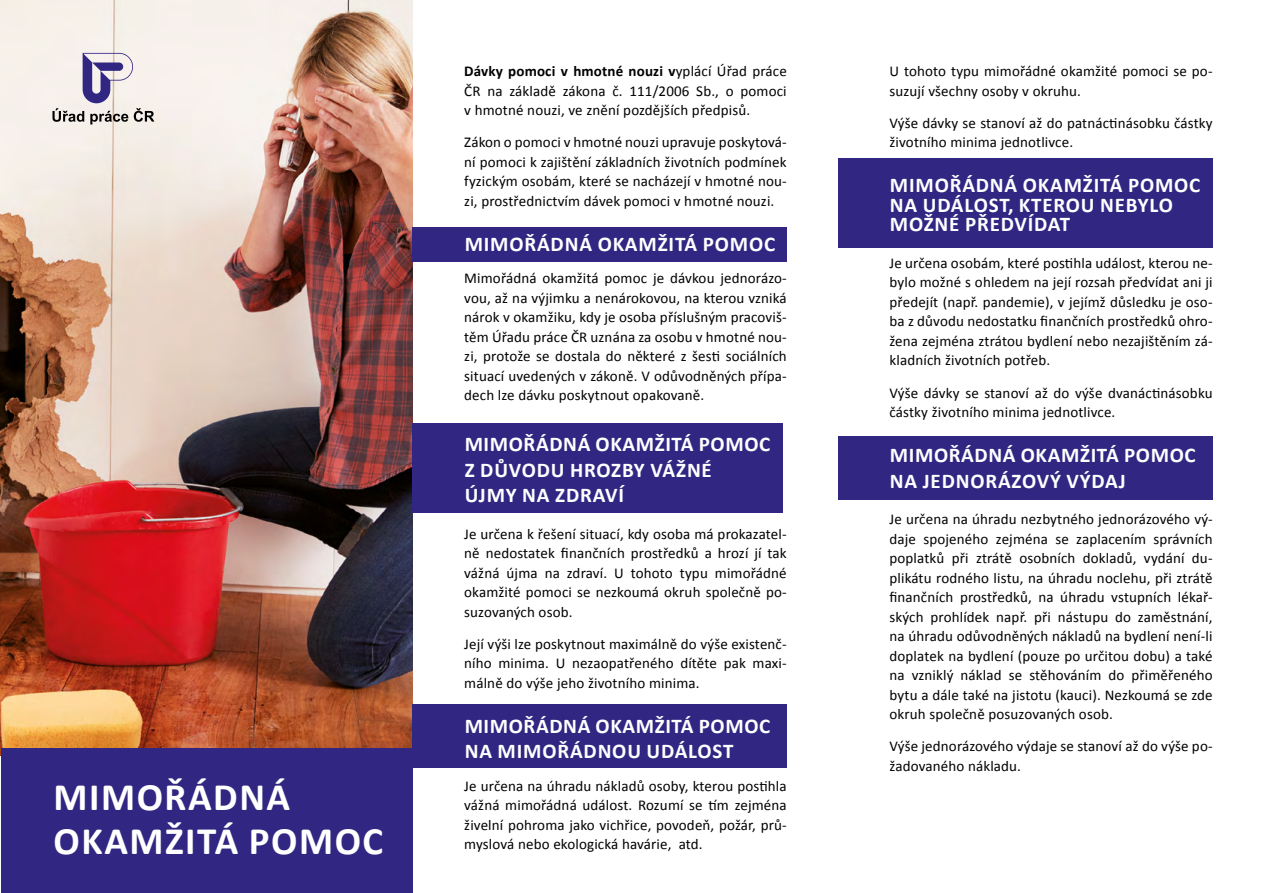
<style>
.page{position:relative;width:1263px;height:893px;background:#fff}
.page>*{position:absolute;margin:0;border:0;box-sizing:border-box;transform-origin:0 0}
.t1{font:700 39px/43.5px "Calibri";letter-spacing:.04em;color:#fff}
.t2{font:700 21px/25.5px "Calibri";letter-spacing:.04em;color:#fff}
.t3{font:15px/19.5px "Calibri";letter-spacing:.01em;color:#000;text-align:justify}
.s1{font-weight:700}
</style>
<div class="page">
<img style="left:1px;top:0;width:411px;height:748px">
<div style="left:1px;top:748px;width:411px;height:145px;background:#312783"></div>
<div style="left:838px;top:159px;width:375px;height:89px;background:#312783"></div>
<div style="left:412px;top:227px;width:375px;height:34px;background:#312783"></div>
<div style="left:412px;top:423px;width:371px;height:90px;background:#312783"></div>
<div style="left:412px;top:704px;width:375px;height:64px;background:#312783"></div>
<div style="left:838px;top:436px;width:375px;height:64px;background:#312783"></div>
<svg style="left:52px;top:53px;width:102px;height:72px;background:#ccc5cd"></svg>
<h1 class="t1" style="left:54px;top:775px;width:331px">MIMOŘÁDNÁ<br>OKAMŽITÁ POMOC</h1>
<p class="t3" style="left:464px;top:61px;width:324px"><span class="s1">Dávky pomoci v hmotné nouzi v</span>yplácí Úřad práce ČR na základě zákona č. 111/2006 Sb., o pomoci v hmotné nouzi, ve znění pozdějších předpisů.</p>
<p class="t3" style="left:464px;top:133px;width:324px">Zákon o pomoci v hmotné nouzi upravuje poskytová&shy;ní pomoci k zajištění základních životních podmínek fyzickým osobám, které se nacházejí v hmotné nou&shy;zi, prostřednictvím dávek pomoci v hmotné nouzi.</p>
<h2 class="t2" style="left:465px;top:231px;width:312px">MIMOŘÁDNÁ OKAMŽITÁ POMOC</h2>
<p class="t3" style="left:464px;top:268px;width:324px">Mimořádná okamžitá pomoc je dávkou jednorázo&shy;vou, až na výjimku a nenárokovou, na kterou vzniká nárok v okamžiku, kdy je osoba příslušným pracoviš&shy;těm Úřadu práce ČR uznána za osobu v hmotné nou&shy;zi, protože se dostala do některé z šesti sociálních situací uvedených v zákoně. V odůvodněných přípa&shy;dech lze dávku poskytnout opakovaně.</p>
<h2 class="t2" style="left:465px;top:431px;width:307px">MIMOŘÁDNÁ OKAMŽITÁ POMOC<br>Z DŮVODU HROZBY VÁŽNÉ<br>ÚJMY NA ZDRAVÍ</h2>
<p class="t3" style="left:464px;top:524px;width:324px">Je určena k řešení situací, kdy osoba má prokazatel&shy;ně nedostatek finančních prostředků a hrozí jí tak vážná újma na zdraví. U tohoto typu mimořádné okamžité pomoci se nezkoumá okruh společně po&shy;suzovaných osob.</p>
<p class="t3" style="left:464px;top:634px;width:324px">Její výši lze poskytnout maximálně do výše existenč&shy;ního minima. U nezaopatřeného dítěte pak maxi&shy;málně do výše jeho životního minima.</p>
<h2 class="t2" style="left:465px;top:713px;width:307px">MIMOŘÁDNÁ OKAMŽITÁ POMOC<br>NA MIMOŘÁDNOU UDÁLOST</h2>
<p class="t3" style="left:464px;top:776px;width:324px">Je určena na úhradu nákladů osoby, kterou postihla vážná mimořádná událost. Rozumí se tím zejména živelní pohroma jako vichřice, povodeň, požár, prů&shy;myslová nebo ekologická havárie, atd.</p>
<p class="t3" style="left:889px;top:61px;width:325px">U tohoto typu mimořádné okamžité pomoci se po&shy;suzují všechny osoby v okruhu.</p>
<p class="t3" style="left:889px;top:113px;width:325px">Výše dávky se stanoví až do patnáctinásobku částky životního minima jednotlivce.</p>
<h2 class="t2" style="left:890px;top:176px;width:312px;line-height:19.5px">MIMOŘÁDNÁ OKAMŽITÁ POMOC<br>NA UDÁLOST, KTEROU NEBYLO<br>MOŽNÉ PŘEDVÍDAT</h2>
<p class="t3" style="left:889px;top:253px;width:325px">Je určena osobám, které postihla událost, kterou ne&shy;bylo možné s ohledem na její rozsah předvídat ani ji předejít (např. pandemie), v jejímž důsledku je oso&shy;ba z důvodu nedostatku finančních prostředků ohro&shy;žena zejména ztrátou bydlení nebo nezajištěním zá&shy;kladních životních potřeb.</p>
<p class="t3" style="left:889px;top:383px;width:325px">Výše dávky se stanoví až do výše dvanáctinásobku částky životního minima jednotlivce.</p>
<h2 class="t2" style="left:890px;top:442px;width:307px">MIMOŘÁDNÁ OKAMŽITÁ POMOC<br>NA JEDNORÁZOVÝ VÝDAJ</h2>
<p class="t3" style="left:889px;top:509px;width:325px">Je určena na úhradu nezbytného jednorázového vý&shy;daje spojeného zejména se zaplacením správních poplatků při ztrátě osobních dokladů, vydání du&shy;plikátu rodného listu, na úhradu noclehu, při ztrátě finančních prostředků, na úhradu vstupních lékař&shy;ských prohlídek např. při nástupu do zaměstnání, na úhradu odůvodněných nákladů na bydlení není-li doplatek na bydlení (pouze po určitou dobu) a také na vzniklý náklad se stěhováním do přiměřeného bytu a dále také na jistotu (kauci). Nezkoumá se zde okruh společně posuzovaných osob.</p>
<p class="t3" style="left:889px;top:737px;width:325px">Výše jednorázového výdaje se stanoví až do výše po&shy;žadovaného nákladu.</p>
</div>
